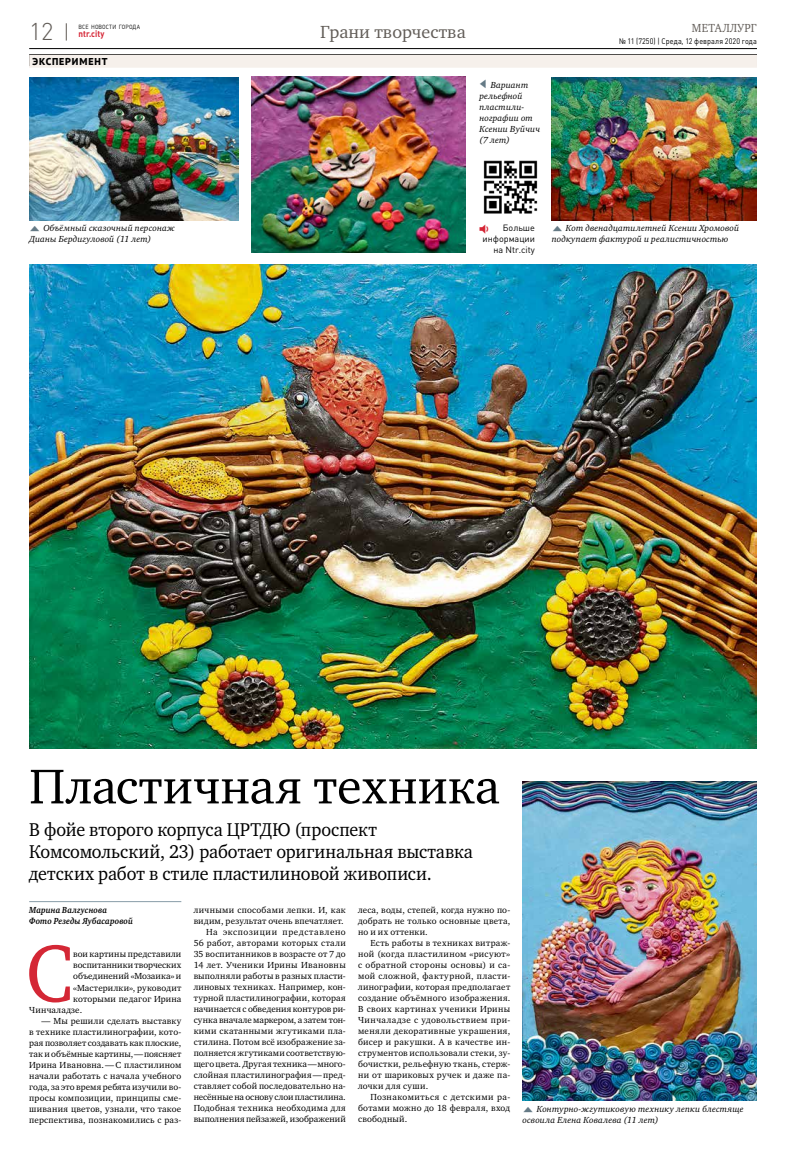
<style>
.page{position:relative;width:794px;height:1157px;background:#fff}
.page>*{position:absolute;margin:0;border:0;box-sizing:border-box;transform-origin:0 0}
.t1{font:82.9px "Charter C";color:#d42735;scale:.9 1}
.t2{font:50px "Charter C";color:#000}
.t3{font:300 24px "Plumb";color:#625d58}
.t4{font:21px "Modern Pictograms";color:#657a86;scale:.67 1}
.t5{font:19px/22px "Charter C";color:#000;scale:.95 1}
.t6{font:18px "Charter C";color:#625d58}
.t7{font:12px "Charter C";letter-spacing:.03em;color:#625d58;scale:.92 1}
.t8{font:800 10px "PT Sans Pro";letter-spacing:.09em;color:#000}
.t9{font:9px/11px "Charter C";letter-spacing:.02em;color:#000;text-align:justify}
.t10{font:italic 9px/11px "Charter C";letter-spacing:.01em;color:#000}
.t11{font:italic 700 9px/11px "Charter C";letter-spacing:.015em;color:#000;scale:.9 1}
.t12{font:9px/11px "Plumb";color:#000;text-align:right}
.t13{font:700 9px "Plumb";letter-spacing:.005em;color:#d52535;scale:.9 1}
.t14{font:8px "Plumb";letter-spacing:.015em;color:#000;scale:.9 1}
.t15{font:6px "Plumb";letter-spacing:.015em;color:#000;scale:.9 1}
.s1{font-family:"Modern Pictograms";font-style:normal;font-size:14px;color:#657a86}
.s2{font-family:"Modern Pictograms";font-size:15.5px;color:#d52535}
</style>
<div class="page">
<hr style="left:29px;top:48px;width:728px;height:1px;background:#000">
<svg style="left:66px;top:23px;width:1px;height:18px"></svg>
<div style="left:29px;top:54px;width:728px;height:12px;background:#504e4c"></div>
<div style="left:29px;top:55px;width:728px;height:13px;background:#f6f0eb"></div>
<img style="left:483px;top:160px;width:55px;height:54px">
<img style="left:29px;top:264px;width:728px;height:484px">
<hr style="left:29px;top:901px;width:152px;height:1px;background:#879ca8">
<img style="left:29px;top:77px;width:210px;height:144px">
<img style="left:251px;top:77px;width:214px;height:176px">
<img style="left:552px;top:77px;width:205px;height:143px">
<img style="left:522px;top:781px;width:235px;height:319px">
<h3 class="t3" style="left:29px;top:18px;width:26px">12</h3>
<p class="t15" style="left:79px;top:24px;width:70px">ВСЕ НОВОСТИ ГОРОДА</p>
<p class="t13" style="left:79px;top:29px;width:30px">ntr.city</p>
<h3 class="t6" style="left:320px;top:22px;width:147px">Грани творчества</h3>
<h3 class="t7" style="left:692px;top:22px;width:72px">МЕТАЛЛУРГ</h3>
<p class="t14" style="left:619px;top:37px;width:155px">№ 11 (7250) | Среда, 12 февраля 2020 года</p>
<p class="t8" style="left:32px;top:55px;width:77px">ЭКСПЕРИМЕНТ</p>
<h3 class="t4" style="left:479px;top:72px;width:13px">&lt;</h3>
<p class="t10" style="left:479px;top:80px;width:62px;text-indent:11px">Вариант рельефной пластили&shy;нографии от<br>Ксении Вуйчич (7 лет)</p>
<p class="t10" style="left:29px;top:223px;width:147px"><span class="s1">‐</span> Объёмный сказочный персонаж<br>Дианы Бердигуловой (11 лет)</p>
<p class="t12" style="left:478px;top:222px;width:58px"><span class="s2">1</span> Больше информации на Ntr.city</p>
<p class="t10" style="left:552px;top:223px;width:189px"><span class="s1">‐</span> Кот двенадцатилетней Ксении Хромовой подкупает фактурой и реалистичностью</p>
<h2 class="t2" style="left:29px;top:758px;width:472px">Пластичная техника</h2>
<h3 class="t5" style="left:29px;top:819px;width:469px">В фойе второго корпуса ЦРТДЮ (проспект<br>Комсомольский, 23) работает оригинальная выставка детских работ в стиле пластилиновой живописи.</h3>
<p class="t11" style="left:29px;top:905px;width:117px">Марина Валгуснова<br>Фото Резеды Яубасаровой</p>
<h1 class="t1" style="left:26px;top:927px;width:54px">С</h1>
<p class="t9" style="left:73px;top:949px;width:110px">вои картины представили</p>
<p class="t9" style="left:194px;top:905px;width:154px;text-align:right">личными способами лепки. И, как видим, результат очень впечатляет.<br>На экспозиции представлено 56 работ, авторами которых стали 35 воспитанников в возрасте от 7 до 14 лет. Ученики Ирины Ивановны выполняли работы в разных пласти&shy;линовых техниках. Например, кон&shy;турной пластилинографии, которая начинается с обведения контуров ри&shy;сунка вначале маркером, а затем тон&shy;кими скатанными жгутиками пла&shy;стилина. Потом всё изображение за&shy;полняется жгутиками соответствую&shy;щего цвета. Другая техника—много&shy;слойная пластилинография—пред&shy;ставляет собой последовательно на&shy;несённые на основу слои пластилина.<br>Подобная техника необходима для выполнения пейзажей, изображений</p>
<p class="t9" style="left:358px;top:905px;width:154px">леса, воды, степей, когда нужно по&shy;добрать не только основные цвета, но и их оттенки.</p>
<p class="t9" style="left:358px;top:938px;width:154px;text-indent:12px">Есть работы в техниках витраж&shy;ной (когда пластилином «рисуют» с обратной стороны основы) и са&shy;мой сложной, фактурной, пласти&shy;линографии, которая предполагает создание объёмного изображения.<br>В своих картинах ученики Ирины Чинчаладзе с удовольствием при&shy;меняли декоративные украшения, бисер и ракушки. А в качестве ин&shy;струментов использовали стеки, зу&shy;бочистки, рельефную ткань, стерж&shy;ни от шариковых ручек и даже па&shy;лочки для суши.</p>
<p class="t9" style="left:358px;top:1092px;width:154px;text-indent:12px">Познакомиться с детскими ра&shy;ботами можно до 18 февраля, вход свободный.</p>
<p class="t9" style="left:73px;top:960px;width:110px">воспитанники творческих</p>
<p class="t9" style="left:73px;top:971px;width:110px">объединений «Мозаика» и</p>
<p class="t9" style="left:73px;top:982px;width:110px">«Мастерилки», руководит</p>
<p class="t9" style="left:73px;top:993px;width:110px">которыми педагог Ирина</p>
<p class="t9" style="left:29px;top:1004px;width:54px">Чинчаладзе.</p>
<p class="t9" style="left:29px;top:1015px;width:154px;text-indent:12px">— Мы решили сделать выставку в технике пластилинографии, кото&shy;рая позволяет создавать как плоские, так и объёмные картины,—поясняет Ирина Ивановна.—С пластилином начали работать с начала учебного года, за это время ребята изучили во&shy;просы композиции, принципы сме&shy;шивания цветов, узнали, что такое перспектива, познакомились с раз-</p>
<p class="t10" style="left:522px;top:1103px;width:223px"><span class="s1">‐</span> Контурно-жгутиковую технику лепки блестяще освоила Елена Ковалева (11 лет)</p>
</div>
